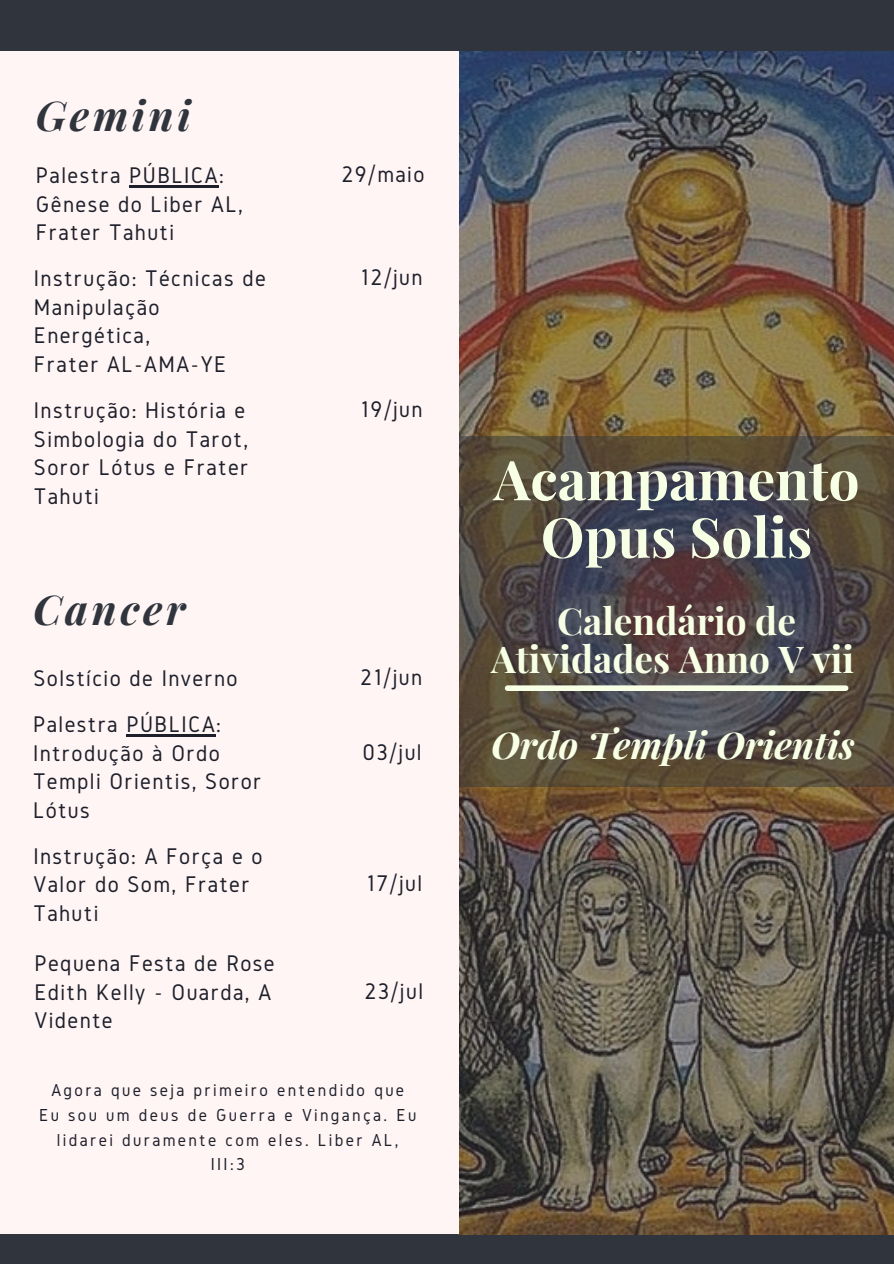
<style>
.page{position:relative;width:894px;height:1264px;background:#fff}
.page>*{position:absolute;margin:0;border:0;box-sizing:border-box;transform-origin:0 0}
.t1{font:700 55.05px/57.4px "Playfair Display";color:#f7ffe5;text-align:center}
.t2{font:italic 700 41.1px "Playfair Display";letter-spacing:.09em;color:#30353d}
.t3{font:700 37.05px/38.2px "Playfair Display";color:#f7ffe5;text-align:center}
.t4{font:italic 700 37.05px "Playfair Display";color:#f7ffe5}
.t5{font:23.55px/28.5px "Gidole";letter-spacing:.06em;color:#1d1f2a}
.t6{font:18px/24.8px "Gidole";letter-spacing:.13em;color:#1d1f2a;text-align:center}
</style>
<div class="page">
<div style="left:0;top:0;width:893px;height:1263px;background:#30353d"></div>
<img style="left:458px;top:51px;width:435px;height:1182px">
<svg style="left:458px;top:436px;width:435px;height:350px;background:#514843"></svg>
<div style="left:507px;top:685px;width:338px;height:6px;background:#f7ffe5"></div>
<div style="left:0;top:51px;width:458px;height:1182px;background:#fff5f5"></div>
<hr style="left:129px;top:185px;width:90px;height:2px;background:#1d1f2a">
<hr style="left:126px;top:734px;width:90px;height:2px;background:#1d1f2a">
<p class="t2" style="left:36px;top:87px;width:156px">Gemini</p>
<p class="t5" style="left:36px;top:161px;width:208px">Palestra PÚBLICA:<br>Gênese do Liber AL,<br>Frater Tahuti</p>
<p class="t5" style="left:341px;top:160px;width:85px">29/maio</p>
<p class="t5" style="left:34px;top:264px;width:233px">Instrução: Técnicas de<br>Manipulação<br>Energética,</p>
<p class="t5" style="left:34px;top:349px;width:194px">Frater AL-AMA-YE</p>
<p class="t5" style="left:360px;top:263px;width:64px">12/jun</p>
<p class="t5" style="left:34px;top:396px;width:216px">Instrução: História e<br>Simbologia do Tarot,<br>Soror Lótus e Frater<br>Tahuti</p>
<p class="t5" style="left:360px;top:395px;width:63px">19/jun</p>
<p class="t2" style="left:33px;top:581px;width:154px">Cancer</p>
<p class="t5" style="left:33px;top:663px;width:206px">Solstício de Inverno</p>
<p class="t5" style="left:360px;top:662px;width:64px">21/jun</p>
<p class="t5" style="left:33px;top:709px;width:230px">Palestra PÚBLICA:<br>Introdução à Ordo<br>Templi Orientis, Soror<br>Lótus</p>
<p class="t5" style="left:362px;top:737px;width:61px">03/jul</p>
<p class="t5" style="left:33px;top:841px;width:230px">Instrução: A Força e o<br>Valor do Som, Frater<br>Tahuti</p>
<p class="t5" style="left:34px;top:948px;width:242px">Pequena Festa de Rose<br>Edith Kelly - Ouarda, A<br>Vidente</p>
<p class="t5" style="left:366px;top:869px;width:57px">17/jul</p>
<p class="t5" style="left:364px;top:976px;width:60px">23/jul</p>
<p class="t6" style="left:39px;top:1077px;width:378px">Agora que seja primeiro entendido que<br>Eu sou um deus de Guerra e Vingança. Eu lidarei duramente com eles. Liber AL,<br>III:3</p>
<p class="t1" style="left:493px;top:448px;width:367px">Acampamento<br>Opus Solis</p>
<p class="t3" style="left:491px;top:600px;width:364px">Calendário de<br>Atividades Anno V vii</p>
<p class="t4" style="left:491px;top:718px;width:365px">Ordo Templi Orientis</p>
</div>
